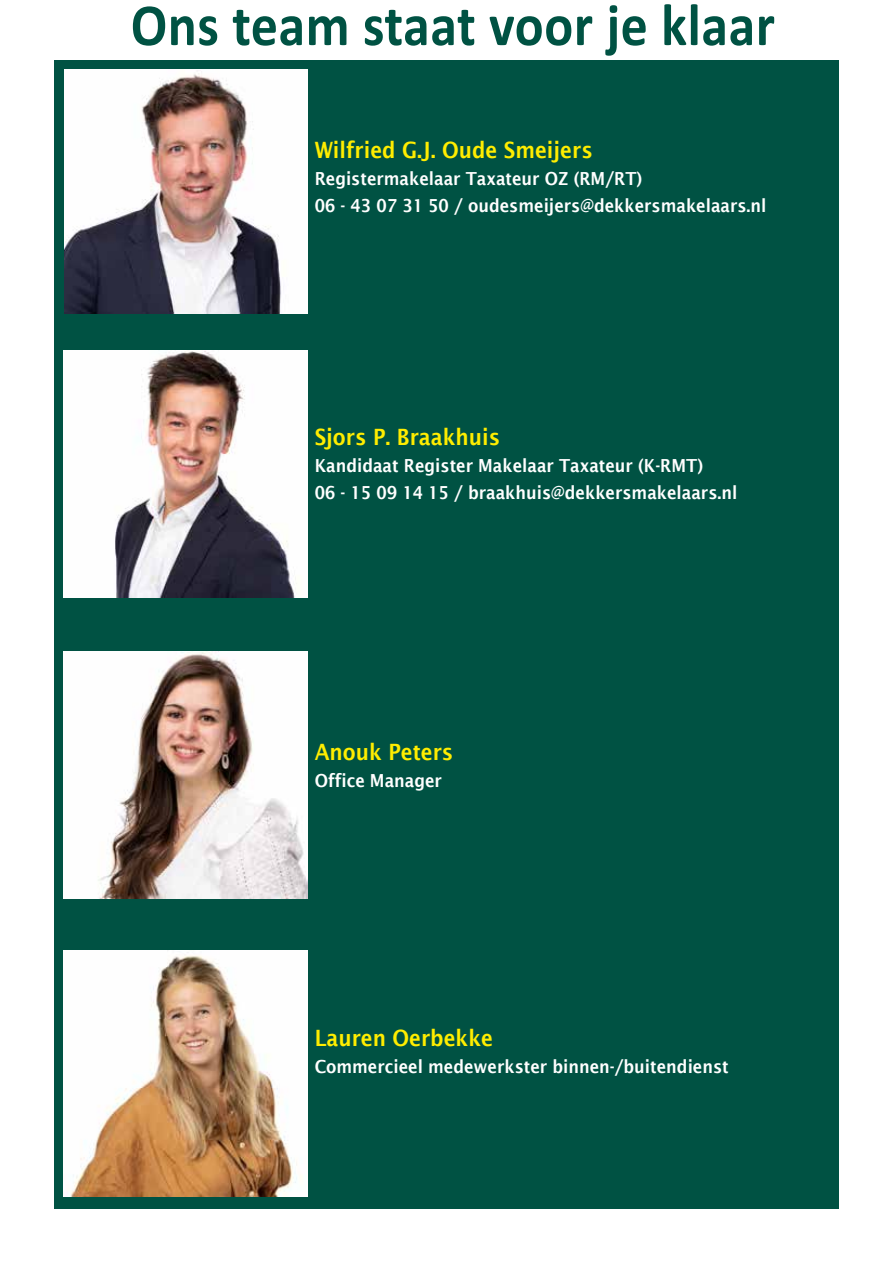
<style>
.page{position:relative;width:893px;height:1263px;background:#fff}
.page>*{position:absolute;margin:0;border:0;box-sizing:border-box;transform-origin:0 0}
.t1{font:700 60px "Calibri";letter-spacing:.01em;color:#005243;scale:.9 1}
.t2{font:600 22.5px "Lucida Sans";color:#ffed00;scale:.9 1}
.t3{font:600 18px/27px "Lucida Sans";color:#fff;scale:.9 1}
</style>
<div class="page">
<div style="left:54px;top:60px;width:785px;height:1149px;background:#005243"></div>
<img style="left:64px;top:69px;width:244px;height:244px">
<img style="left:64px;top:652px;width:243px;height:246px">
<img style="left:64px;top:351px;width:243px;height:246px">
<img style="left:64px;top:950px;width:243px;height:247px">
<h1 class="t1" style="left:131px;top:-17px;width:717px">Ons team staat voor je klaar</h1>
<p class="t2" style="left:315px;top:137px;width:310px">Wilfried G.J. Oude Smeijers</p>
<p class="t3" style="left:315px;top:165px;width:504px">Registermakelaar Taxateur OZ (RM/RT)<br>06 - 43 07 31 50 / oudesmeijers@dekkersmakelaars.nl</p>
<p class="t2" style="left:315px;top:424px;width:208px">Sjors P. Braakhuis</p>
<p class="t3" style="left:315px;top:452px;width:471px">Kandidaat Register Makelaar Taxateur (K-RMT)<br>06 - 15 09 14 15 / braakhuis@dekkersmakelaars.nl</p>
<p class="t2" style="left:315px;top:739px;width:156px">Anouk Peters</p>
<p class="t3" style="left:315px;top:767px;width:143px">Office Manager</p>
<p class="t2" style="left:315px;top:1025px;width:200px">Lauren Oerbekke</p>
<p class="t3" style="left:315px;top:1053px;width:462px">Commercieel medewerkster binnen-/buitendienst</p>
</div>
